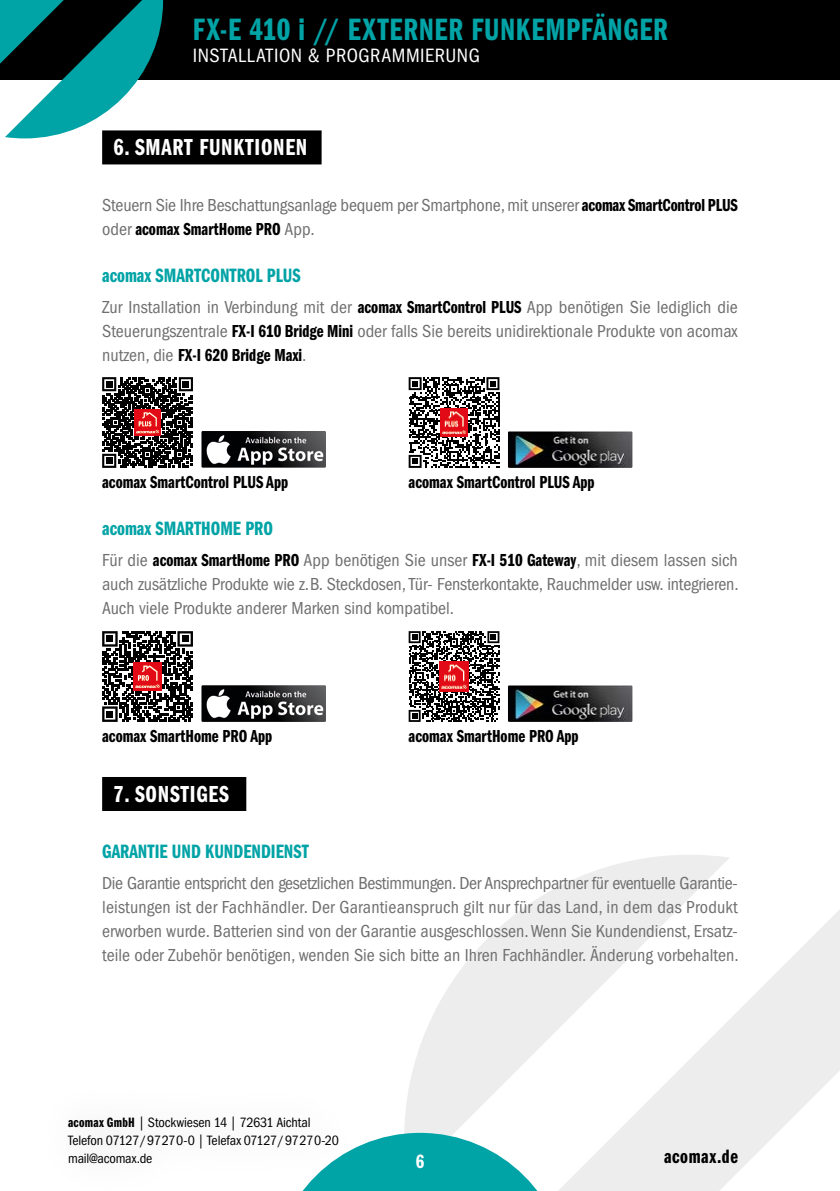
<style>
.page{position:relative;width:840px;height:1191px;background:#fff}
.page>*{position:absolute;margin:0;border:0;box-sizing:border-box;transform-origin:0 0}
.bold{font:32px "Franklin Gothic LT Demi Cmpr";letter-spacing:.02em;color:#00a3a6}
.t1{font:24px "Franklin Gothic LT Demi Cmpr";letter-spacing:.03em;color:#fff}
.content{font:20px "Franklin Gothic LT Demi Cmpr";color:#00a3a6}
.bold-2{font:condensed 20px "Franklin Gothic LT";letter-spacing:.025em;color:#fff}
.bold-3{font:20px "Franklin Gothic LT Demi Cmpr";letter-spacing:.03em;color:#000}
.Fließtext_rot_bld_8{font:20px "Franklin Gothic LT Demi Cmpr";color:#fff}
.content-2{font:condensed 18px/24px "Franklin Gothic LT";color:#706f6f;text-align:justify}
.Fließtext_rot_bld_8-2{font:18px "Franklin Gothic LT Demi Cmpr";color:#000}
.Subheads_10_14_Bld_r{font:condensed 14px "Franklin Gothic LT";letter-spacing:-.015em;color:#000}
.s1{font-family:"Franklin Gothic LT Demi Cmpr";font-stretch:normal;color:#000}
.s2{font-family:"Franklin Gothic LT Demi Cmpr";font-stretch:normal}
</style>
<div class="page">
<svg style="left:404px;top:855px;width:325px;height:277px"></svg>
<svg style="left:451px;top:902px;width:388px;height:289px;fill:#ededed"></svg>
<svg style="left:648px;top:1099px;width:191px;height:92px"></svg>
<svg style="left:372px;top:1132px;width:195px;height:59px"></svg>
<div style="left:0;top:0;width:839px;height:79px;background:#000"></div>
<svg style="left:0;top:0;width:163px;height:138px"></svg>
<img style="left:508px;top:431px;width:124px;height:37px">
<img style="left:508px;top:685px;width:124px;height:37px">
<img style="left:201px;top:431px;width:125px;height:36px">
<img style="left:201px;top:685px;width:125px;height:37px">
<div style="left:102px;top:130px;width:219px;height:34px;background:#000"></div>
<div style="left:102px;top:777px;width:144px;height:34px;background:#000"></div>
<svg style="left:102px;top:631px;width:91px;height:91px"></svg>
<div style="left:106px;top:635px;width:7px;height:7px;background:#000"></div>
<div style="left:182px;top:635px;width:6px;height:7px;background:#000"></div>
<div style="left:106px;top:711px;width:7px;height:6px;background:#000"></div>
<img style="left:133px;top:662px;width:29px;height:29px">
<svg style="left:408px;top:631px;width:91px;height:91px"></svg>
<img style="left:439px;top:662px;width:29px;height:29px">
<svg style="left:102px;top:377px;width:91px;height:91px"></svg>
<img style="left:134px;top:409px;width:27px;height:26px">
<svg style="left:408px;top:377px;width:91px;height:91px"></svg>
<img style="left:440px;top:408px;width:27px;height:28px">
<p class="bold" style="left:193px;top:12px;width:476px">FX-E 410 i // EXTERNER FUNKEMPFÄNGER</p>
<p class="bold-2" style="left:193px;top:45px;width:288px">INSTALLATION &amp; PROGRAMMIERUNG</p>
<h1 class="t1" style="left:113px;top:134px;width:195px">6. SMART FUNKTIONEN</h1>
<p class="content-2" style="left:102px;top:193px;width:636px">Steuern Sie Ihre Beschattungsanlage bequem per Smartphone, mit unserer <span class="s1">acomax SmartControl PLUS </span>oder <span class="s1">acomax SmartHome PRO</span> App.</p>
<p class="content" style="left:102px;top:264px;width:200px">acomax SMARTCONTROL PLUS</p>
<h1 class="content-2" style="left:102px;top:295px;width:636px">Zur Installation in Verbindung mit der <span class="s1">acomax SmartControl PLUS</span> App benötigen Sie lediglich die Steuerungszentrale <span class="s1">FX-I 610 Bridge Mini</span> oder falls Sie bereits unidirektionale Produkte von acomax nutzen, die <span class="s1">FX-I 620 Bridge Maxi</span>.</h1>
<p class="Fließtext_rot_bld_8-2" style="left:102px;top:472px;width:187px">acomax SmartControl PLUS App</p>
<p class="Fließtext_rot_bld_8-2" style="left:408px;top:472px;width:187px">acomax SmartControl PLUS App</p>
<p class="content" style="left:102px;top:517px;width:172px">acomax SMARTHOME PRO</p>
<h1 class="content-2" style="left:102px;top:548px;width:637px">Für die <span class="s1">acomax SmartHome PRO</span> App benötigen Sie unser <span class="s1">FX-I 510 Gateway</span>, mit diesem lassen sich auch zusätzliche Produkte wie z.B. Steckdosen, Tür- Fensterkontakte, Rauchmelder usw. integrieren.<br>Auch viele Produkte anderer Marken sind kompatibel.</h1>
<p class="Fließtext_rot_bld_8-2" style="left:102px;top:726px;width:171px">acomax SmartHome PRO App</p>
<p class="Fließtext_rot_bld_8-2" style="left:408px;top:726px;width:171px">acomax SmartHome PRO App</p>
<h1 class="t1" style="left:113px;top:781px;width:117px">7. SONSTIGES</h1>
<p class="content" style="left:102px;top:840px;width:208px">GARANTIE UND KUNDENDIENST</p>
<h1 class="content-2" style="left:102px;top:871px;width:637px">Die Garantie entspricht den gesetzlichen Bestimmungen. Der Ansprechpartner für eventuelle Garantie&shy;leistungen ist der Fachhändler. Der Garantieanspruch gilt nur für das Land, in dem das Produkt erworben wurde. Batterien sind von der Garantie ausgeschlossen. Wenn Sie Kundendienst, Ersatz&shy;teile oder Zubehör benötigen, wenden Sie sich bitte an Ihren Fachhändler. Änderung vorbehalten.</h1>
<p class="Subheads_10_14_Bld_r" style="left:68px;top:1114px;width:244px"><span class="s2">acomax GmbH</span> | Stockwiesen 14 | 72631 Aichtal</p>
<p class="Subheads_10_14_Bld_r" style="left:68px;top:1132px;width:272px">Telefon 07127/97270-0 | Telefax 07127/97270-20</p>
<p class="Subheads_10_14_Bld_r" style="left:68px;top:1150px;width:86px">mail@acomax.de</p>
<p class="bold-3" style="left:663px;top:1145px;width:75px">acomax.de</p>
<p class="Fließtext_rot_bld_8" style="left:415px;top:1150px;width:10px">6</p>
</div>
